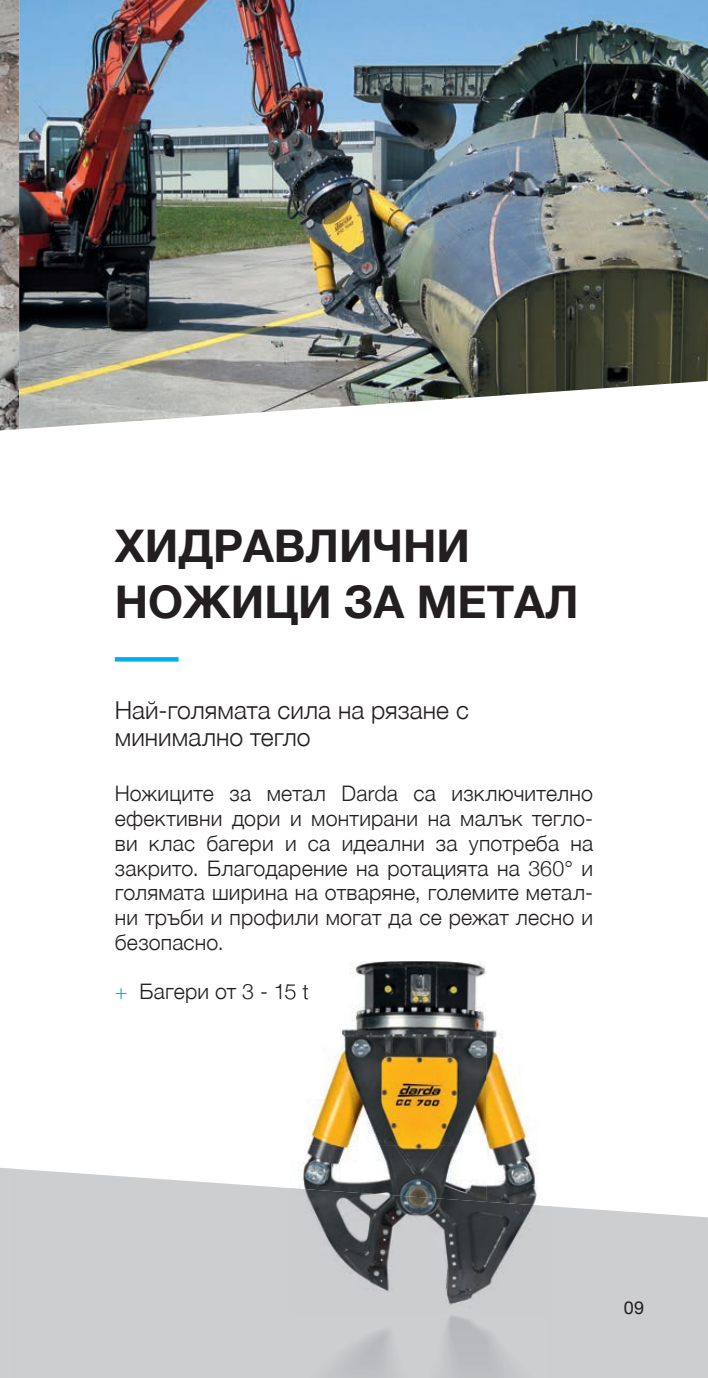
<style>
.page{position:relative;width:708px;height:1378px;background:#fff}
.page>*{position:absolute;margin:0;border:0;box-sizing:border-box;transform-origin:0 0}
.t1{font:700 45px/56.2px "Helvetica Neue";color:#231f20}
.t2{font:300 24.75px/27px "Helvetica Neue";letter-spacing:.005em;color:#231f20}
.t3{font:300 21.38px/24.8px "Helvetica Neue";letter-spacing:.01em;color:#231f20;text-align:justify}
.t4{font:18px "Helvetica Neue";color:#231f20}
.s1{color:#00aeef}
</style>
<div class="page">
<img style="left:0;top:0;width:708px;height:430px">
<svg style="left:17px;top:1169px;width:691px;height:209px;background:#d2d2d4"></svg>
<svg style="left:115px;top:657px;width:64px;height:4px"></svg>
<img style="left:290px;top:961px;width:196px;height:227px">
<img style="left:486px;top:1030px;width:66px;height:158px">
<img style="left:290px;top:1188px;width:262px;height:190px">
<img style="left:290px;top:984px;width:18px;height:19px">
<h1 class="t1" style="left:115px;top:519px;width:465px">ХИДРАВЛИЧНИ<br>НОЖИЦИ ЗА МЕТАЛ</h1>
<p class="t2" style="left:115px;top:695px;width:356px">Най-голямата сила на рязане с минимално тегло</p>
<p class="t3" style="left:115px;top:779px;width:480px">Ножиците за метал Darda са изключително ефективни дори и монтирани на малък тегло&shy;ви клас багери и са идеални за употреба на закрито. Благодарение на ротацията на 360° и голямата ширина на отваряне, големите метал&shy;ни тръби и профили могат да се режат лесно и безопасно.</p>
<p class="t3" style="left:115px;top:977px;width:195px"><span class="s1">+</span> Багери от 3 - 15 t</p>
<p class="t4" style="left:624px;top:1294px;width:22px">09</p>
</div>
